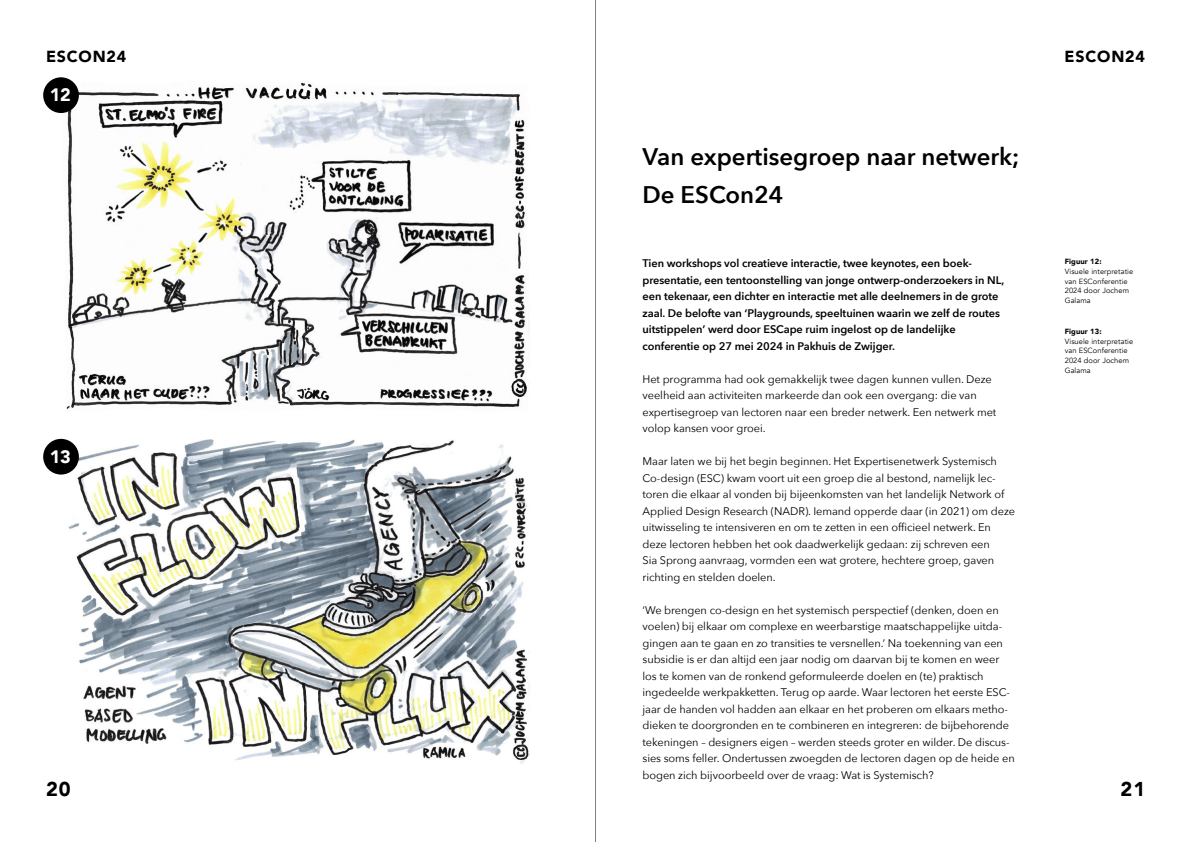
<style>
.page{position:relative;width:1191px;height:842px;background:#fff}
.page>*{position:absolute;margin:0;border:0;box-sizing:border-box;transform-origin:0 0}
.t1{font:600 24px/38px "Avenir Next";color:#000}
.t2{font:900 20px "Avenir";color:#000}
.t3{font:900 18px "Avenir";color:#fff}
.t4{font:900 16px "Avenir";letter-spacing:.05em;color:#000}
.t5{font:11px/16.5px "Avenir Next";letter-spacing:-.005em;color:#000}
.t6{font:600 11px/16.5px "Avenir Next";letter-spacing:-.005em;color:#000}
.t7{font:7.5px/10px "Avenir";letter-spacing:.01em;color:#000}
.t8{font:900 7.5px "Avenir";letter-spacing:.01em;color:#000}
</style>
<div class="page">
<img style="left:68px;top:439px;width:462px;height:325px">
<hr style="left:595px;top:0;width:1px;height:842px;background:#808080">
<img style="left:65px;top:82px;width:462px;height:328px">
<div style="left:43px;top:77px;width:36px;height:36px;background:#000;border-radius:50%"></div>
<div style="left:43px;top:439px;width:36px;height:36px;background:#000;border-radius:50%"></div>
<h3 class="t4" style="left:46px;top:50px;width:82px">ESCON24</h3>
<h3 class="t3" style="left:50px;top:87px;width:23px">12</h3>
<h3 class="t3" style="left:50px;top:449px;width:23px">13</h3>
<h2 class="t2" style="left:46px;top:780px;width:26px">20</h2>
<h1 class="t1" style="left:642px;top:140px;width:378px">Van expertisegroep naar netwerk;<br>De ESCon24</h1>
<p class="t6" style="left:642px;top:256px;width:363px">Tien workshops vol creatieve interactie, twee keynotes, een boek&shy;presentatie, een tentoonstelling van jonge ontwerp-onderzoekers in NL, een tekenaar, een dichter en interactie met alle deelnemers in de grote zaal. De belofte van ‘Playgrounds, speeltuinen waarin we zelf de routes uitstippelen’ werd door ESCape ruim ingelost op de landelijke conferentie op 27 mei 2024 in Pakhuis de Zwijger.</p>
<p class="t5" style="left:642px;top:370px;width:355px">Het programma had ook gemakkelijk twee dagen kunnen vullen. Deze veelheid aan activiteiten markeerde dan ook een overgang: die van expertisegroep van lectoren naar een breder netwerk. Een netwerk met volop kansen voor groei.</p>
<p class="t5" style="left:642px;top:452px;width:374px">Maar laten we bij het begin beginnen. Het Expertisenetwerk Systemisch Co-design (ESC) kwam voort uit een groep die al bestond, namelijk lec&shy;toren die elkaar al vonden bij bijeenkomsten van het landelijk Network of Applied Design Research (NADR). Iemand opperde daar (in 2021) om deze uitwisseling te intensiveren en om te zetten in een officieel netwerk. En deze lectoren hebben het ook daadwerkelijk gedaan: zij schreven een<br>Sia Sprong aanvraag, vormden een wat grotere, hechtere groep, gaven richting en stelden doelen.</p>
<p class="t5" style="left:642px;top:602px;width:374px">‘We brengen co-design en het systemisch perspectief (denken, doen en voelen) bij elkaar om complexe en weerbarstige maatschappelijke uitda&shy;gingen aan te gaan en zo transities te versnellen.’ Na toekenning van een subsidie is er dan altijd een jaar nodig om daarvan bij te komen en weer los te komen van de ronkend geformuleerde doelen en (te) praktisch ingedeelde werkpakketten. Terug op aarde. Waar lectoren het eerste ESC&shy;jaar de handen vol hadden aan elkaar en het proberen om elkaars metho&shy;dieken te doorgronden en te combineren en integreren: de bijbehorende tekeningen – designers eigen – werden steeds groter en wilder. De discus&shy;sies soms feller. Ondertussen zwoegden de lectoren dagen op de heide en bogen zich bijvoorbeeld over de vraag: Wat is Systemisch?</p>
<h3 class="t4" style="left:1064px;top:50px;width:82px">ESCON24</h3>
<p class="t8" style="left:1064px;top:258px;width:38px">Figuur 12:</p>
<p class="t7" style="left:1064px;top:267px;width:70px">Visuele interpretatie van ESConferentie<br>2024 door Jochem<br>Galama</p>
<p class="t8" style="left:1064px;top:328px;width:38px">Figuur 13:</p>
<p class="t7" style="left:1064px;top:337px;width:70px">Visuele interpretatie van ESConferentie<br>2024 door Jochem<br>Galama</p>
<h2 class="t2" style="left:1120px;top:780px;width:26px">21</h2>
</div>
